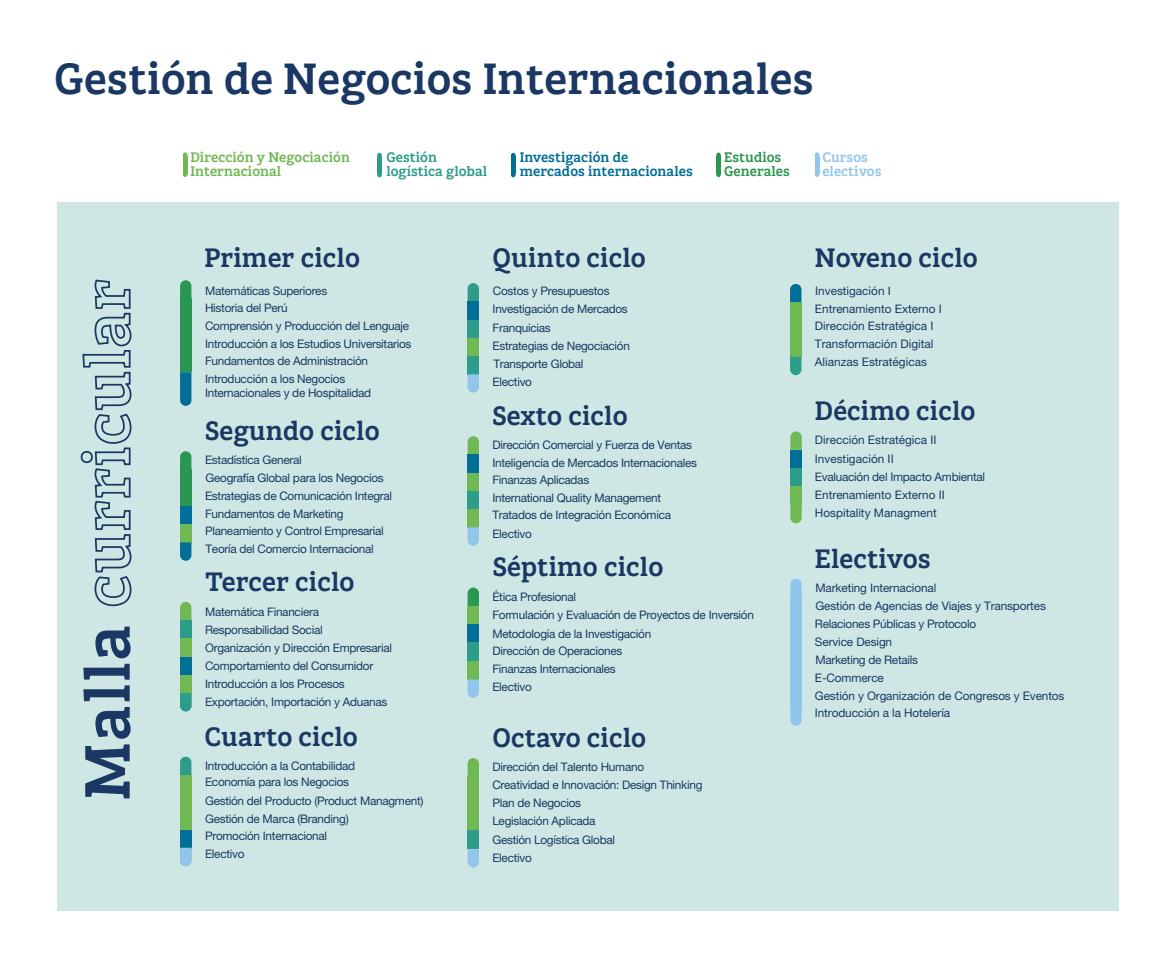
<style>
.page{position:relative;width:1173px;height:962px;background:#fff}
.page>*{position:absolute;margin:0;border:0;box-sizing:border-box;transform-origin:0 0}
.t1{font:700 42px "Brava Slab";color:#1a3863}
.t2{font:700 25.55px "Brava Slab";color:#1a3863}
.t3{font:700 13.3px/13.3px "Brava Slab";color:#006e97}
.t4{font:700 13.3px/13.3px "Brava Slab";color:#70b853}
.t5{font:700 13.3px/13.3px "Brava Slab";color:#2c9d89}
.t6{font:700 13.3px/13.3px "Brava Slab";color:#2a9751}
.t7{font:700 13.3px/13.3px "Brava Slab";color:#92c5ec}
.t8{font:11.72px/18.2px "Helvetica Neue LT Std";letter-spacing:-.025em;color:#1a3863}
.t9{font:11.72px/18.2px "Helvetica Neue LT Std";color:#1a3863}
</style>
<div class="page">
<div style="left:57px;top:202px;width:1062px;height:708px;background:#cfe7e4"></div>
<svg style="left:85px;top:744px;width:45px;height:54px"></svg>
<svg style="left:95px;top:707px;width:36px;height:31px"></svg>
<svg style="left:83px;top:685px;width:47px;height:16px"></svg>
<svg style="left:83px;top:626px;width:48px;height:53px"></svg>
<svg style="left:80px;top:279px;width:52px;height:328px"></svg>
<svg style="left:377px;top:153px;width:5px;height:24px"></svg>
<svg style="left:511px;top:153px;width:4px;height:24px"></svg>
<svg style="left:183px;top:152px;width:4px;height:25px"></svg>
<svg style="left:716px;top:152px;width:5px;height:25px"></svg>
<svg style="left:815px;top:152px;width:4px;height:25px"></svg>
<svg style="left:180px;top:280px;width:11px;height:18px"></svg>
<div style="left:180px;top:298px;width:11px;height:19px;background:#2a9751"></div>
<div style="left:180px;top:317px;width:11px;height:18px;background:#2a9751"></div>
<div style="left:180px;top:335px;width:11px;height:19px;background:#2a9751"></div>
<div style="left:180px;top:354px;width:11px;height:18px;background:#2a9751"></div>
<svg style="left:180px;top:372px;width:11px;height:34px"></svg>
<svg style="left:467px;top:587px;width:12px;height:19px"></svg>
<div style="left:467px;top:606px;width:12px;height:18px;background:#70b853"></div>
<div style="left:467px;top:624px;width:12px;height:18px;background:#006e97"></div>
<div style="left:467px;top:642px;width:12px;height:19px;background:#2c9d89"></div>
<div style="left:467px;top:661px;width:12px;height:18px;background:#70b853"></div>
<svg style="left:467px;top:679px;width:12px;height:18px"></svg>
<svg style="left:180px;top:451px;width:11px;height:18px"></svg>
<div style="left:180px;top:469px;width:11px;height:19px;background:#2a9751"></div>
<div style="left:180px;top:488px;width:11px;height:18px;background:#2a9751"></div>
<div style="left:180px;top:506px;width:11px;height:18px;background:#006e97"></div>
<div style="left:180px;top:524px;width:11px;height:19px;background:#70b853"></div>
<svg style="left:180px;top:542px;width:11px;height:18px"></svg>
<svg style="left:467px;top:436px;width:12px;height:18px"></svg>
<div style="left:467px;top:454px;width:12px;height:19px;background:#006e97"></div>
<div style="left:467px;top:473px;width:12px;height:18px;background:#70b853"></div>
<div style="left:467px;top:491px;width:12px;height:18px;background:#2c9d89"></div>
<div style="left:467px;top:509px;width:12px;height:19px;background:#70b853"></div>
<svg style="left:467px;top:527px;width:12px;height:18px"></svg>
<svg style="left:467px;top:758px;width:12px;height:18px"></svg>
<div style="left:467px;top:776px;width:12px;height:18px;background:#70b853"></div>
<div style="left:467px;top:794px;width:12px;height:19px;background:#70b853"></div>
<div style="left:467px;top:812px;width:12px;height:19px;background:#70b853"></div>
<div style="left:467px;top:830px;width:12px;height:19px;background:#2c9d89"></div>
<svg style="left:467px;top:849px;width:12px;height:18px"></svg>
<svg style="left:790px;top:578px;width:12px;height:19px"></svg>
<div style="left:790px;top:597px;width:12px;height:18px;background:#92c5ec"></div>
<div style="left:790px;top:615px;width:12px;height:18px;background:#92c5ec"></div>
<div style="left:790px;top:633px;width:12px;height:19px;background:#92c5ec"></div>
<div style="left:790px;top:652px;width:12px;height:18px;background:#92c5ec"></div>
<div style="left:790px;top:670px;width:12px;height:19px;background:#92c5ec"></div>
<div style="left:790px;top:689px;width:12px;height:18px;background:#92c5ec"></div>
<svg style="left:790px;top:707px;width:12px;height:18px"></svg>
<svg style="left:790px;top:284px;width:11px;height:18px"></svg>
<div style="left:790px;top:302px;width:11px;height:19px;background:#70b853"></div>
<div style="left:790px;top:321px;width:11px;height:18px;background:#70b853"></div>
<div style="left:790px;top:339px;width:11px;height:18px;background:#70b853"></div>
<svg style="left:790px;top:357px;width:11px;height:18px"></svg>
<svg style="left:790px;top:431px;width:12px;height:19px"></svg>
<div style="left:790px;top:450px;width:12px;height:18px;background:#006e97"></div>
<div style="left:790px;top:468px;width:12px;height:18px;background:#2c9d89"></div>
<div style="left:790px;top:486px;width:12px;height:19px;background:#70b853"></div>
<svg style="left:790px;top:505px;width:12px;height:18px"></svg>
<svg style="left:180px;top:601px;width:11px;height:19px"></svg>
<div style="left:180px;top:620px;width:11px;height:18px;background:#2c9d89"></div>
<div style="left:180px;top:638px;width:11px;height:19px;background:#70b853"></div>
<div style="left:180px;top:657px;width:11px;height:18px;background:#006e97"></div>
<div style="left:180px;top:675px;width:11px;height:18px;background:#70b853"></div>
<svg style="left:180px;top:693px;width:11px;height:18px"></svg>
<svg style="left:180px;top:756px;width:11px;height:19px"></svg>
<div style="left:180px;top:775px;width:11px;height:18px;background:#70b853"></div>
<div style="left:180px;top:793px;width:11px;height:18px;background:#70b853"></div>
<div style="left:180px;top:811px;width:11px;height:19px;background:#70b853"></div>
<div style="left:180px;top:830px;width:11px;height:18px;background:#006e97"></div>
<svg style="left:467px;top:283px;width:12px;height:18px"></svg>
<div style="left:467px;top:301px;width:12px;height:19px;background:#006e97"></div>
<div style="left:467px;top:320px;width:12px;height:18px;background:#2c9d89"></div>
<div style="left:467px;top:338px;width:12px;height:18px;background:#70b853"></div>
<div style="left:467px;top:356px;width:12px;height:19px;background:#2c9d89"></div>
<svg style="left:467px;top:374px;width:12px;height:18px"></svg>
<svg style="left:180px;top:847px;width:11px;height:19px"></svg>
<h1 class="t1" style="left:54px;top:50px;width:761px">Gestión de Negocios Internacionales</h1>
<p class="t3" style="left:520px;top:151px;width:174px">Investigación de mercados internacionales</p>
<p class="t4" style="left:190px;top:151px;width:161px">Dirección y Negociación<br>Internacional</p>
<p class="t7" style="left:822px;top:151px;width:61px">Cursos electivos</p>
<p class="t5" style="left:386px;top:151px;width:102px">Gestión logística global</p>
<p class="t6" style="left:724px;top:151px;width:67px">Estudios<br>Generales</p>
<h2 class="t2" style="left:204px;top:241px;width:157px">Primer ciclo</h2>
<p class="t8" style="left:205px;top:282px;width:124px;line-height:16.6px">Matemáticas Superiores<br>Historia del Perú</p>
<p class="t8" style="left:205px;top:316px;width:208px">Comprensión y Producción del Lenguaje<br>Introducción a los Estudios Universitarios</p>
<p class="t8" style="left:205px;top:351px;width:165px">Fundamentos de Administración<br>Introducción a los Negocios</p>
<p class="t8" style="left:205px;top:383px;width:168px">Internacionales y de Hospitalidad</p>
<h2 class="t2" style="left:205px;top:413px;width:176px">Segundo ciclo</h2>
<p class="t8" style="left:205px;top:450px;width:189px">Estadística General<br>Geografía Global para los Negocios<br>Estrategias de Comunicación Integral<br>Fundamentos de Marketing</p>
<p class="t8" style="left:205px;top:521px;width:180px">Planeamiento y Control Empresarial<br>Teoría del Comercio Internacional</p>
<h2 class="t2" style="left:205px;top:565px;width:151px">Tercer ciclo</h2>
<p class="t8" style="left:205px;top:602px;width:189px">Matemática Financiera<br>Responsabilidad Social<br>Organización y Dirección Empresarial<br>Comportamiento del Consumidor<br>Introducción a los Procesos<br>Exportación, Importación y Aduanas</p>
<h2 class="t2" style="left:204px;top:719px;width:155px">Cuarto ciclo</h2>
<p class="t8" style="left:205px;top:757px;width:151px;line-height:16.4px">Introducción a la Contabilidad<br>Economía para los Negocios</p>
<p class="t8" style="left:205px;top:790px;width:220px">Gestión del Producto (Product Managment)<br>Gestión de Marca (Branding)</p>
<p class="t8" style="left:205px;top:826px;width:124px">Promoción Internacional<br>Electivo</p>
<h2 class="t2" style="left:493px;top:240px;width:155px">Quinto ciclo</h2>
<p class="t8" style="left:492px;top:282px;width:139px">Costos y Presupuestos<br>Investigación de Mercados<br>Franquicias<br>Estrategias de Negociación<br>Transporte Global<br>Electivo</p>
<h2 class="t2" style="left:492px;top:398px;width:137px">Sexto ciclo</h2>
<p class="t8" style="left:492px;top:435px;width:206px">Dirección Comercial y Fuerza de Ventas<br>Inteligencia de Mercados Internacionales</p>
<p class="t8" style="left:492px;top:470px;width:180px">Finanzas Aplicadas<br>International Quality Management<br>Tratados de Integración Económica<br>Electivo</p>
<h2 class="t2" style="left:493px;top:549px;width:172px">Séptimo ciclo</h2>
<p class="t8" style="left:492px;top:587px;width:263px">Ética Profesional<br>Formulación y Evaluación de Proyectos de Inversión<br>Metodología de la Investigación</p>
<p class="t8" style="left:492px;top:641px;width:132px">Dirección de Operaciones<br>Finanzas Internacionales<br>Electivo</p>
<h2 class="t2" style="left:492px;top:720px;width:155px">Octavo ciclo</h2>
<p class="t8" style="left:492px;top:757px;width:212px">Dirección del Talento Humano<br>Creatividad e Innovación: Design Thinking<br>Plan de Negocios<br>Legislación Aplicada<br>Gestión Logística Global<br>Electivo</p>
<h2 class="t2" style="left:815px;top:240px;width:164px">Noveno ciclo</h2>
<p class="t9" style="left:815px;top:282px;width:128px">Investigación I<br>Entrenamiento Externo I</p>
<p class="t8" style="left:815px;top:317px;width:120px;text-align:justify">Dirección Estratégica I Transformación Digital Alianzas Estratégicas</p>
<h2 class="t2" style="left:815px;top:393px;width:162px">Décimo ciclo</h2>
<p class="t9" style="left:815px;top:430px;width:172px">Dirección Estratégica II<br>Investigación II<br>Evaluación del Impacto Ambiental<br>Entrenamiento Externo II<br>Hospitality Managment</p>
<h2 class="t2" style="left:815px;top:541px;width:117px">Electivos</h2>
<p class="t8" style="left:815px;top:578px;width:122px">Marketing Internacional</p>
<p class="t8" style="left:815px;top:614px;width:163px">Relaciones Públicas y Protocolo<br>Service Design</p>
<p class="t8" style="left:815px;top:669px;width:251px;line-height:17.5px">E-Commerce<br>Gestión y Organización de Congresos y Eventos<br>Introducción a la Hotelería</p>
<p class="t8" style="left:815px;top:596px;width:232px">Gestión de Agencias de Viajes y Transportes</p>
<p class="t8" style="left:815px;top:650px;width:104px">Marketing de Retails</p>
</div>
